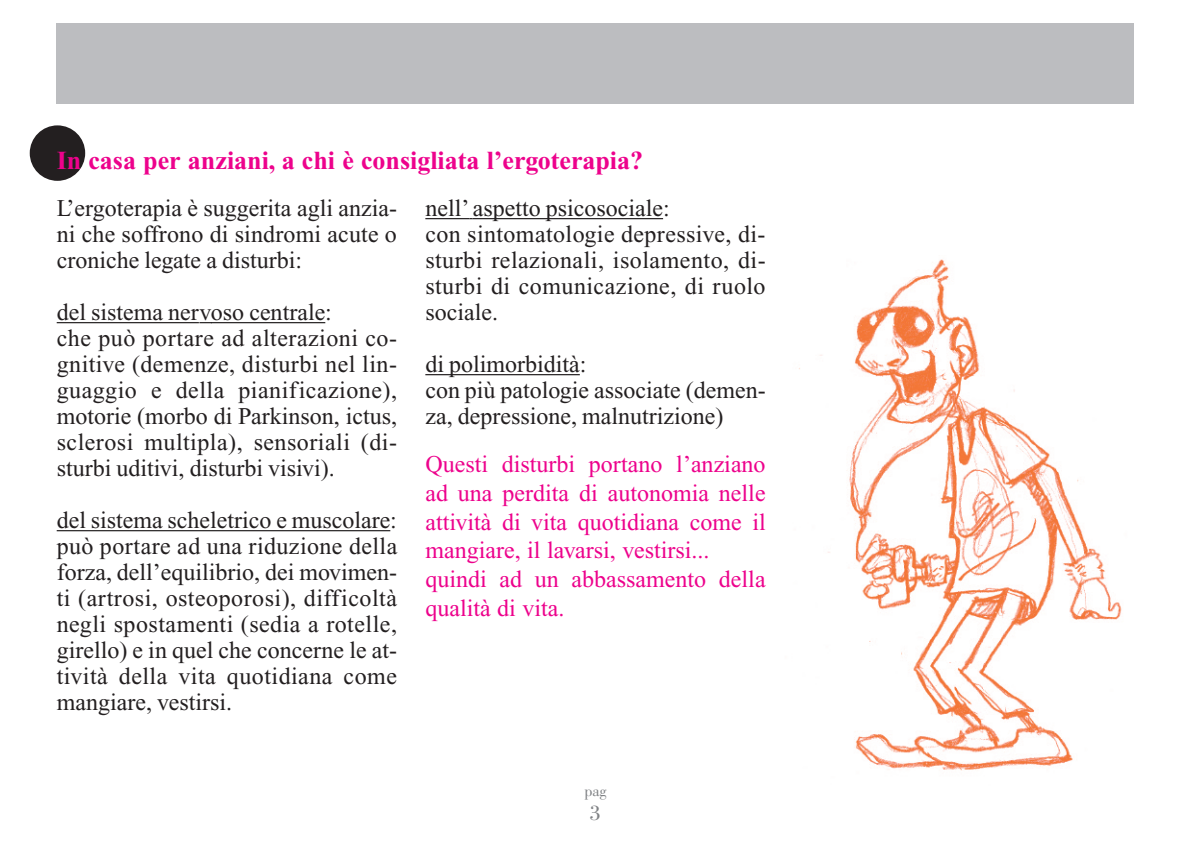
<style>
.page{position:relative;width:1191px;height:842px;background:#fff}
.page>*{position:absolute;margin:0;border:0;box-sizing:border-box;transform-origin:0 0}
.t1{font:700 26px "Times New Roman";color:#ed028c}
.t2{font:24px/26px "Times New Roman";letter-spacing:.005em;color:#231f20}
.t3{font:24px/28.8px "Times New Roman";color:#ed028c}
.t4{font:22px "Bodoni";color:#808285}
.t5{font:16px "Bodoni";color:#808285}
</style>
<div class="page">
<div style="left:57px;top:24px;width:1077px;height:80px;background:#bcbdc0"></div>
<img style="left:799px;top:259px;width:323px;height:512px">
<div style="left:30px;top:125px;width:55px;height:56px;background:#231f20;border-radius:50%"></div>
<hr style="left:425px;top:218px;width:44px;height:1px;background:#231f20">
<hr style="left:472px;top:218px;width:191px;height:1px;background:#231f20">
<hr style="left:425px;top:374px;width:155px;height:1px;background:#231f20">
<hr style="left:57px;top:322px;width:142px;height:1px;background:#231f20">
<svg style="left:199px;top:322px;width:12px;height:1px"></svg>
<hr style="left:211px;top:322px;width:114px;height:1px;background:#231f20">
<hr style="left:57px;top:530px;width:333px;height:1px;background:#231f20">
<p class="t1" style="left:57px;top:152px;width:588px">In casa per anziani, a chi è consigliata l’ergoterapia?</p>
<p class="t2" style="left:57px;top:197px;width:342px;text-align:justify">L’ergoterapia è suggerita agli anzia&shy;ni che soffrono di sindromi acute o croniche legate a disturbi:</p>
<p class="t2" style="left:57px;top:301px;width:342px">del sistema nervoso centrale:<br>che può portare ad alterazioni co&shy;gnitive (demenze, disturbi nel lin&shy;guaggio e della pianificazione), motorie (morbo di Parkinson, ictus, sclerosi multipla), sensoriali (di&shy;sturbi uditivi, disturbi visivi).</p>
<p class="t2" style="left:57px;top:509px;width:342px;text-align:justify">del sistema scheletrico e muscolare: può portare ad una riduzione della forza, dell’equilibrio, dei movimen&shy;ti (artrosi, osteoporosi), difficoltà negli spostamenti (sedia a rotelle, girello) e in quel che concerne le at&shy;tività della vita quotidiana come mangiare, vestirsi.</p>
<p class="t2" style="left:425px;top:197px;width:342px">nell’ aspetto psicosociale:<br>con sintomatologie depressive, di&shy;sturbi relazionali, isolamento, di&shy;sturbi di comunicazione, di ruolo sociale.</p>
<p class="t2" style="left:425px;top:353px;width:342px">di polimorbidità:<br>con più patologie associate (demen&shy;za, depressione, malnutrizione)</p>
<p class="t3" style="left:425px;top:452px;width:342px">Questi disturbi portano l’anziano ad una perdita di autonomia nelle attività di vita quotidiana come il mangiare, il lavarsi, vestirsi... quindi ad un abbassamento della qualità di vita.</p>
<p class="t5" style="left:584px;top:785px;width:24px">pag</p>
<p class="t4" style="left:590px;top:805px;width:12px">3</p>
</div>
